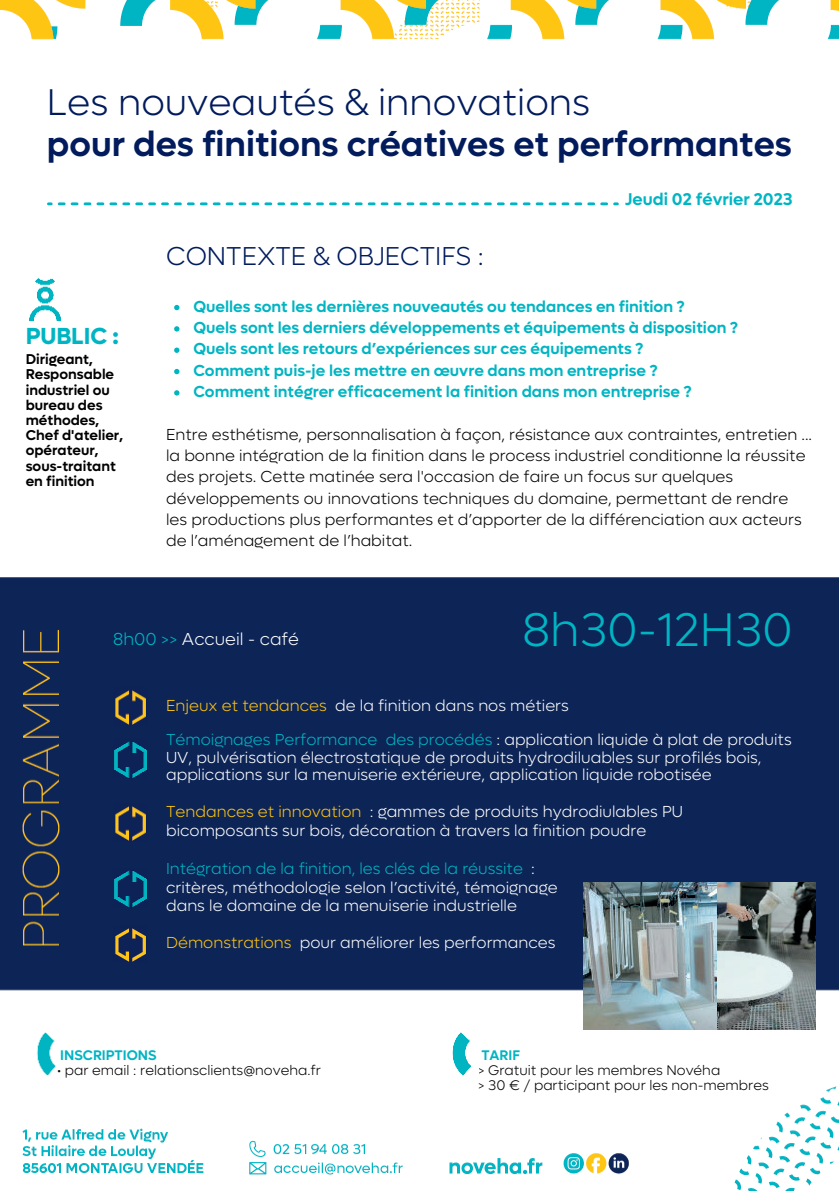
<style>
.page{position:relative;width:839px;height:1191px;background:#fff}
.page>*{position:absolute;margin:0;border:0;box-sizing:border-box;transform-origin:0 0}
.t1{font:300 47.4px "Lufga";color:#00b5c3}
.t2{font:300 37.4px "Lufga";color:#011b5c}
.t3{font:600 35.4px "Lufga";color:#011b5c}
.t4{font:300 26px "Lufga";color:#011b5c}
.t5{font:700 23.4px "Lufga";color:#00b5c3}
.t6{font:300 17.4px "Lufga";color:#fff}
.t7{font:600 17.2px "Lufga";color:#00b5c3}
.t8{font:300 16px/18.6px "Lufga";color:#fff}
.t9{font:300 16px/21.4px "Lufga";color:#000}
.t10{font:600 16px/21.4px "Lufga";color:#00b5c3}
.t11{font:600 14.4px/15.2px "Lufga";color:#000}
.t12{font:300 14px/15.2px "Lufga";color:#000}
.t13{font:600 14px "Lufga";color:#00b5c3}
.s1{color:#00b5c3}
.s2{color:#fec513}
</style>
<div class="page">
<img style="left:0;top:0;width:838px;height:1191px">
<img style="left:26px;top:273px;width:42px;height:51px">
<svg style="left:47px;top:202px;width:571px;height:3px"></svg>
<img style="left:113px;top:688px;width:35px;height:37px">
<img style="left:113px;top:740px;width:35px;height:39px">
<img style="left:31px;top:1029px;width:32px;height:51px">
<img style="left:446px;top:1029px;width:32px;height:51px">
<img style="left:583px;top:882px;width:232px;height:147px">
<svg style="left:174px;top:305px;width:5px;height:5px"></svg>
<svg style="left:174px;top:326px;width:5px;height:6px"></svg>
<svg style="left:174px;top:348px;width:5px;height:5px"></svg>
<svg style="left:174px;top:369px;width:5px;height:5px"></svg>
<svg style="left:174px;top:390px;width:5px;height:6px"></svg>
<img style="left:113px;top:804px;width:35px;height:37px">
<img style="left:113px;top:925px;width:35px;height:38px">
<img style="left:113px;top:869px;width:35px;height:39px">
<h2 class="t2" style="left:47px;top:82px;width:544px">Les nouveautés &amp; innovations</h2>
<h3 class="t3" style="left:47px;top:123px;width:746px">pour des finitions créatives et performantes</h3>
<h3 class="t5" style="left:26px;top:322px;width:94px">PUBLIC :</h3>
<p class="t11" style="left:26px;top:352px;width:99px">Dirigeant,<br>Responsable industriel ou bureau des méthodes,<br>Chef d'atelier, opérateur, sous-traitant en finition</p>
<h3 class="t4" style="left:166px;top:241px;width:319px">CONTEXTE &amp; OBJECTIFS :</h3>
<p class="t7" style="left:625px;top:189px;width:169px">Jeudi 02 février 2023</p>
<p class="t10" style="left:193px;top:295px;width:546px">Quelles sont les dernières nouveautés ou tendances en finition ?<br>Quels sont les derniers développements et équipements à disposition ?<br>Quels sont les retours d’expériences sur ces équipements ?<br>Comment puis-je les mettre en œuvre dans mon entreprise ?<br>Comment intégrer efficacement la finition dans mon entreprise ?</p>
<p class="t9" style="left:166px;top:423px;width:647px">Entre esthétisme, personnalisation à façon, résistance aux contraintes, entretien ... la bonne intégration de la finition dans le process industriel conditionne la réussite des projets. Cette matinée sera l'occasion de faire un focus sur quelques développements ou innovations techniques du domaine, permettant de rendre les productions plus performantes et d’apporter de la différenciation aux acteurs de l’aménagement de l’habitat.</p>
<p class="t6" style="left:113px;top:629px;width:187px"><span class="s1">8h00 &gt;&gt;</span> Accueil - café</p>
<h1 class="t1" style="left:522px;top:603px;width:272px">8h30-12H30</h1>
<p class="t8" style="left:166px;top:696px;width:404px"><span class="s2">Enjeux et tendances</span> de la finition dans nos métiers</p>
<p class="t8" style="left:166px;top:731px;width:627px;line-height:17.4px"><span class="s1">Témoignages Performance des procédés</span> : application liquide à plat de produits<br>UV, pulvérisation électrostatique de produits hydrodiluables sur profilés bois, applications sur la menuiserie extérieure, application liquide robotisée</p>
<p class="t8" style="left:166px;top:803px;width:518px"><span class="s2">Tendances et innovation</span> : gammes de produits hydrodiulables PU bicomposants sur bois, décoration à travers la finition poudre</p>
<p class="t8" style="left:166px;top:859px;width:393px"><span class="s1">Intégration de la finition, les clés de la réussite</span> : critères, méthodologie selon l’activité, témoignage dans le domaine de la menuiserie industrielle</p>
<p class="t8" style="left:166px;top:933px;width:391px"><span class="s2">Démonstrations</span> pour améliorer les performances</p>
<p class="t13" style="left:60px;top:1046px;width:98px">INSCRIPTIONS</p>
<p class="t12" style="left:57px;top:1062px;width:265px">• par email : relationsclients@noveha.fr</p>
<p class="t13" style="left:481px;top:1046px;width:40px">TARIF</p>
<p class="t12" style="left:478px;top:1062px;width:292px">&gt; Gratuit pour les membres Novéha<br>&gt; 30 € / participant pour les non-membres</p>
</div>
